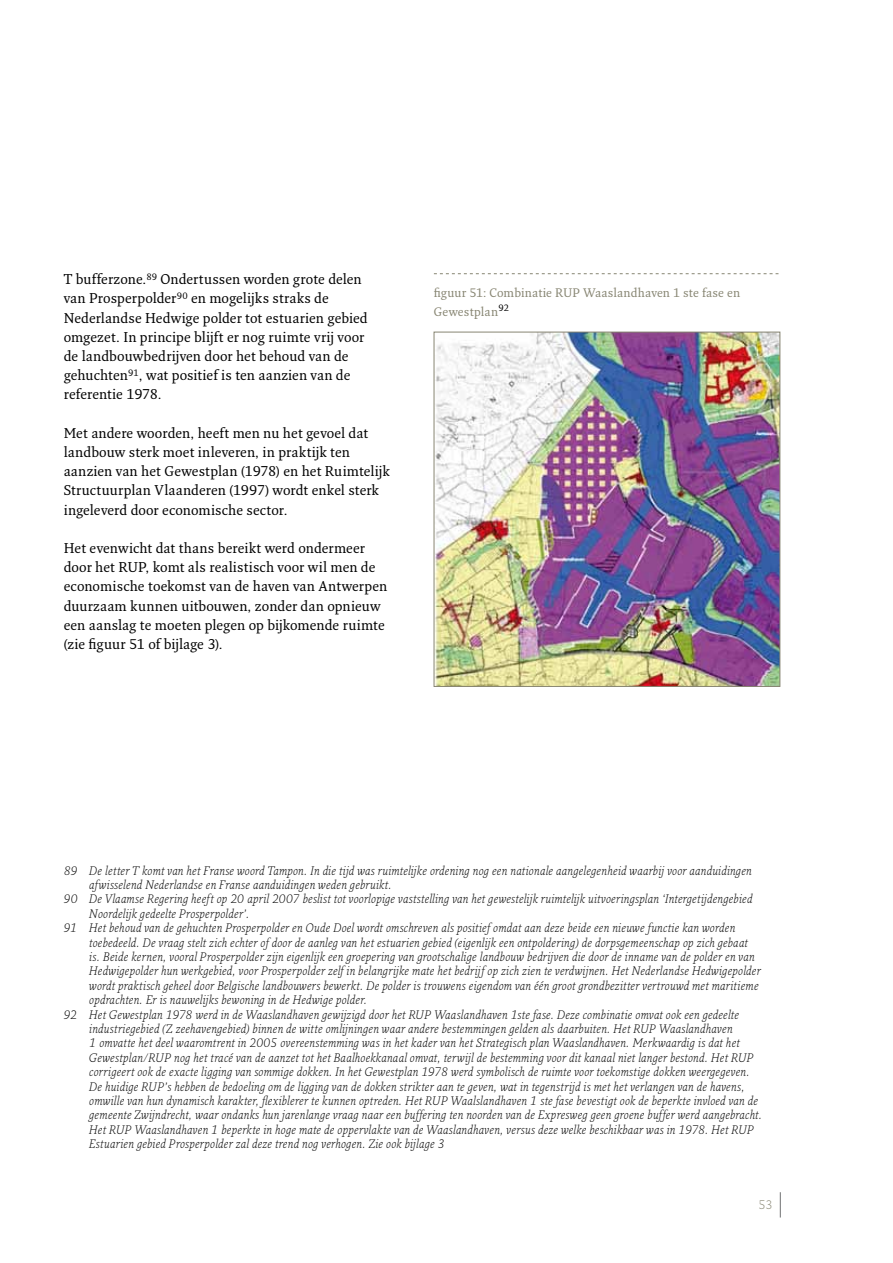
<style>
.page{position:relative;width:893px;height:1263px;background:#fff}
.page>*{position:absolute;margin:0;border:0;box-sizing:border-box;transform-origin:0 0}
.t1{font:13.8px/19.2px "Fresco Plus Std";letter-spacing:.005em;color:#000}
.t2{font:italic 300 12px "Fresco Plus Std";letter-spacing:.015em;color:#000}
.t3{font:12px/19px "Fresco Plus Std";letter-spacing:.02em;color:#878572}
.t4{font:300 12px "Fresco Plus Std";color:#878572}
</style>
<div class="page">
<svg style="left:780px;top:1192px;width:1px;height:25px"></svg>
<img style="left:436px;top:334px;width:342px;height:351px">
<div style="left:434px;top:332px;width:346px;height:355px;border:1px solid #878572"></div>
<svg style="left:434px;top:273px;width:344px;height:1px"></svg>
<p class="t1" style="left:64px;top:269px;width:305px">T bufferzone.<sup>89</sup> Ondertussen worden grote delen van Prosperpolder<sup>90</sup> en mogelijks straks de Nederlandse Hedwige polder tot estuarien gebied omgezet. In principe blijft er nog ruimte vrij voor de landbouwbedrijven door het behoud van de gehuchten<sup>91</sup>, wat positief is ten aanzien van de referentie 1978.</p>
<p class="t1" style="left:64px;top:423px;width:328px">Met andere woorden, heeft men nu het gevoel dat landbouw sterk moet inleveren, in praktijk ten aanzien van het Gewestplan (1978) en het Ruimtelijk Structuurplan Vlaanderen (1997) wordt enkel sterk ingeleverd door economische sector.</p>
<p class="t1" style="left:64px;top:538px;width:325px">Het evenwicht dat thans bereikt werd ondermeer door het RUP, komt als realistisch voor wil men de economische toekomst van de haven van Antwerpen duurzaam kunnen uitbouwen, zonder dan opnieuw een aanslag te moeten plegen op bijkomende ruimte (zie figuur 51 of bijlage 3).</p>
<p class="t3" style="left:434px;top:283px;width:308px">figuur 51: Combinatie RUP Waaslandhaven 1 ste fase en<br>Gewestplan<sup>92</sup></p>
<p class="t2" style="left:64px;top:863px;width:690px">89 De letter T komt van het Franse woord Tampon. In die tijd was ruimtelijke ordening nog een nationale aangelegenheid waarbij voor aanduidingen</p>
<p class="t2" style="left:89px;top:877px;width:304px">afwisselend Nederlandse en Franse aanduidingen weden gebruikt.</p>
<p class="t2" style="left:64px;top:891px;width:690px">90 De Vlaamse Regering heeft op 20 april 2007 beslist tot voorlopige vaststelling van het gewestelijk ruimtelijk uitvoeringsplan ‘Intergetijdengebied</p>
<p class="t2" style="left:89px;top:906px;width:162px">Noordelijk gedeelte Prosperpolder’.</p>
<p class="t2" style="left:64px;top:920px;width:673px">91 Het behoud van de gehuchten Prosperpolder en Oude Doel wordt omschreven als positief omdat aan deze beide een nieuwe functie kan worden</p>
<p class="t2" style="left:89px;top:935px;width:660px">toebedeeld. De vraag stelt zich echter of door de aanleg van het estuarien gebied (eigenlijk een ontpoldering) de dorpsgemeenschap op zich gebaat</p>
<p class="t2" style="left:89px;top:949px;width:667px">is. Beide kernen, vooral Prosperpolder zijn eigenlijk een groepering van grootschalige landbouw bedrijven die door de inname van de polder en van</p>
<p class="t2" style="left:89px;top:963px;width:673px">Hedwigepolder hun werkgebied, voor Prosperpolder zelf in belangrijke mate het bedrijf op zich zien te verdwijnen. Het Nederlandse Hedwigepolder</p>
<p class="t2" style="left:89px;top:978px;width:671px">wordt praktisch geheel door Belgische landbouwers bewerkt. De polder is trouwens eigendom van één groot grondbezitter vertrouwd met maritieme</p>
<p class="t2" style="left:89px;top:992px;width:279px">opdrachten. Er is nauwelijks bewoning in de Hedwige polder.</p>
<p class="t2" style="left:64px;top:1007px;width:677px">92 Het Gewestplan 1978 werd in de Waaslandhaven gewijzigd door het RUP Waaslandhaven 1ste fase. Deze combinatie omvat ook een gedeelte</p>
<p class="t2" style="left:89px;top:1021px;width:645px">industriegebied (Z zeehavengebied) binnen de witte omlijningen waar andere bestemmingen gelden als daarbuiten. Het RUP Waaslandhaven</p>
<p class="t2" style="left:89px;top:1035px;width:652px">1 omvatte het deel waaromtrent in 2005 overeenstemming was in het kader van het Strategisch plan Waaslandhaven. Merkwaardig is dat het</p>
<p class="t2" style="left:89px;top:1050px;width:666px">Gewestplan/RUP nog het tracé van de aanzet tot het Baalhoekkanaal omvat, terwijl de bestemming voor dit kanaal niet langer bestond. Het RUP</p>
<p class="t2" style="left:89px;top:1064px;width:662px">corrigeert ook de exacte ligging van sommige dokken. In het Gewestplan 1978 werd symbolisch de ruimte voor toekomstige dokken weergegeven.</p>
<p class="t2" style="left:89px;top:1079px;width:657px">De huidige RUP’s hebben de bedoeling om de ligging van de dokken strikter aan te geven, wat in tegenstrijd is met het verlangen van de havens,</p>
<p class="t2" style="left:89px;top:1093px;width:670px">omwille van hun dynamisch karakter, flexiblerer te kunnen optreden. Het RUP Waalslandhaven 1 ste fase bevestigt ook de beperkte invloed van de</p>
<p class="t2" style="left:89px;top:1107px;width:674px">gemeente Zwijndrecht, waar ondanks hun jarenlange vraag naar een buffering ten noorden van de Expresweg geen groene buffer werd aangebracht.</p>
<p class="t2" style="left:89px;top:1122px;width:666px">Het RUP Waaslandhaven 1 beperkte in hoge mate de oppervlakte van de Waaslandhaven, versus deze welke beschikbaar was in 1978. Het RUP</p>
<p class="t2" style="left:89px;top:1136px;width:357px">Estuarien gebied Prosperpolder zal deze trend nog verhogen. Zie ook bijlage 3</p>
<p class="t4" style="left:758px;top:1197px;width:15px">53</p>
</div>
